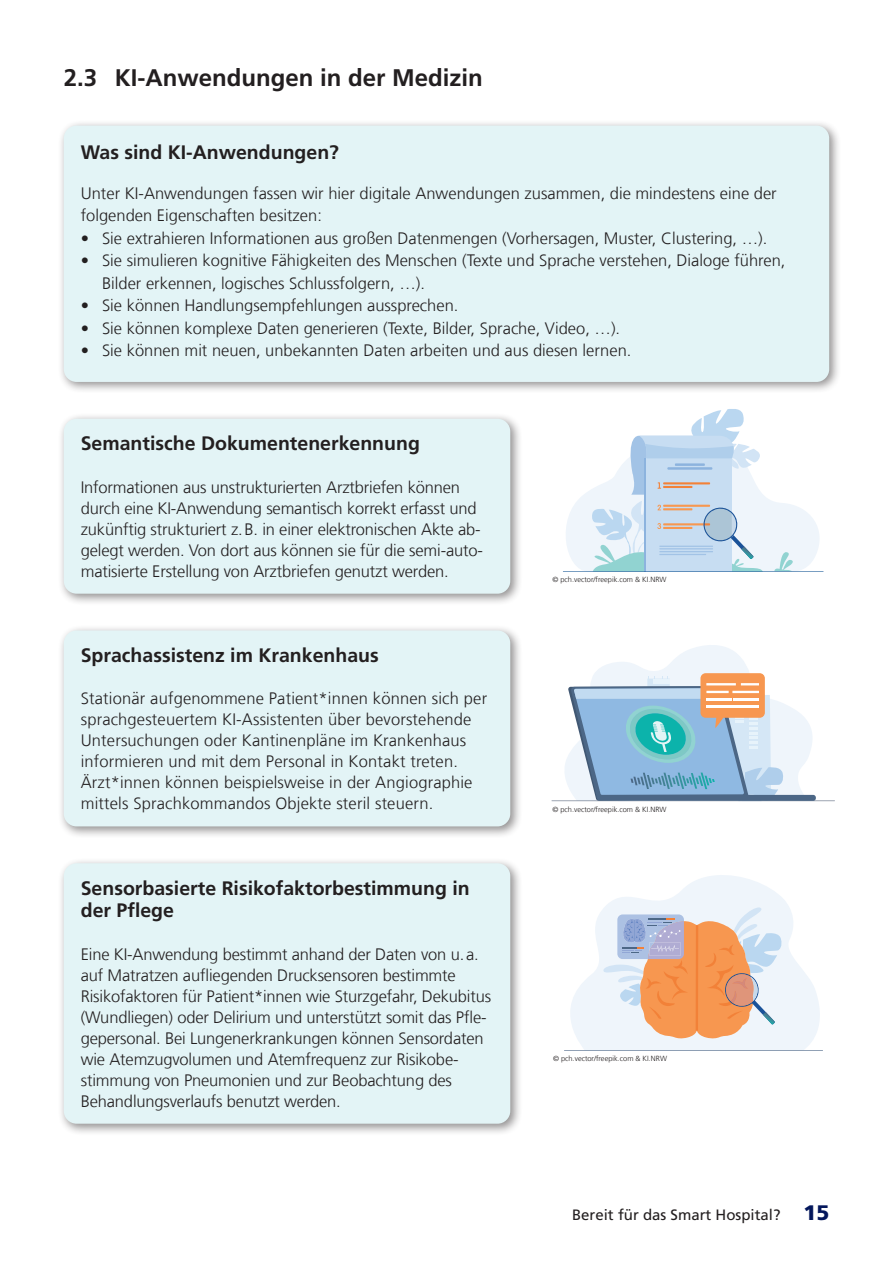
<style>
.page{position:relative;width:893px;height:1263px;background:#fff}
.page>*{position:absolute;margin:0;border:0;box-sizing:border-box;transform-origin:0 0}
.t1{font:700 24px "Frutiger LT Com";color:#231f20}
.t2{font:700 19.5px/22.5px "Frutiger LT Com";color:#231f20}
.t3{font:300 16.5px/21px "Frutiger LT Com";color:#231f20}
.t4{font:15px "Frutiger LT Com";color:#231f20}
.t5{font:300 7.5px "Frutiger LT Com";color:#231f20}
.t6{font:300 7.35px "Frutiger LT Com";color:#231f20}
.s1{font-weight:900;font-size:21px;color:#04175c}
</style>
<div class="page">
<div style="left:58px;top:120px;width:783px;height:274px;background:#231f20;opacity:.5"></div>
<div style="left:64px;top:126px;width:765px;height:256px;background:#e3f4f6;border-radius:13px"></div>
<div style="left:58px;top:413px;width:464px;height:193px;background:#231f20;opacity:.5"></div>
<div style="left:64px;top:419px;width:446px;height:175px;background:#e3f4f6;border-radius:13px"></div>
<div style="left:58px;top:624px;width:464px;height:214px;background:#231f20;opacity:.5"></div>
<div style="left:64px;top:630px;width:446px;height:196px;background:#e3f4f6;border-radius:13px"></div>
<div style="left:58px;top:857px;width:464px;height:279px;background:#231f20;opacity:.5"></div>
<div style="left:64px;top:863px;width:446px;height:261px;background:#e3f4f6;border-radius:13px"></div>
<svg style="left:563px;top:409px;width:261px;height:163px"></svg>
<svg style="left:552px;top:645px;width:283px;height:157px"></svg>
<hr style="left:706px;top:706px;width:53px;height:2px;background:#fff">
<hr style="left:734px;top:698px;width:25px;height:3px;background:#fff">
<hr style="left:706px;top:698px;width:25px;height:3px;background:#fff">
<svg style="left:570px;top:875px;width:250px;height:175px;fill:#eff5fb"></svg>
<svg style="left:602px;top:907px;width:181px;height:132px"></svg>
<svg style="left:564px;top:1050px;width:259px;height:1px"></svg>
<h1 class="t1" style="left:64px;top:64px;width:421px">2.3 KI-Anwendungen in der Medizin</h1>
<p class="t2" style="left:81px;top:141px;width:260px">Was sind KI-Anwendungen?</p>
<p class="t3" style="left:81px;top:182px;width:697px;line-height:22.5px">Unter KI-Anwendungen fassen wir hier digitale Anwendungen zusammen, die mindestens eine der folgenden Eigenschaften besitzen:</p>
<p class="t3" style="left:81px;top:228px;width:688px">• Sie extrahieren Informationen aus großen Datenmengen (Vorhersagen, Muster, Clustering, …).</p>
<p class="t3" style="left:102px;top:249px;width:685px;line-height:22.5px;text-indent:-21px">• Sie simulieren kognitive Fähigkeiten des Menschen (Texte und Sprache verstehen, Dialoge führen,<br>Bilder erkennen, logisches Schlussfolgern, …).</p>
<p class="t3" style="left:81px;top:295px;width:379px">• Sie können Handlungsempfehlungen aussprechen.</p>
<p class="t3" style="left:81px;top:318px;width:541px">• Sie können komplexe Daten generieren (Texte, Bilder, Sprache, Video, …).</p>
<p class="t3" style="left:81px;top:340px;width:552px">• Sie können mit neuen, unbekannten Daten arbeiten und aus diesen lernen.</p>
<p class="t2" style="left:81px;top:432px;width:341px">Semantische Dokumentenerkennung</p>
<p class="t3" style="left:81px;top:477px;width:404px">Informationen aus unstrukturierten Arztbriefen können durch eine KI-Anwendung semantisch korrekt erfasst und zukünftig strukturiert z.B. in einer elektronischen Akte ab&shy;gelegt werden. Von dort aus können sie für die semi-auto&shy;matisierte Erstellung von Arztbriefen genutzt werden.</p>
<p class="t2" style="left:81px;top:644px;width:299px">Sprachassistenz im Krankenhaus</p>
<p class="t3" style="left:81px;top:688px;width:408px">Stationär aufgenommene Patient*innen können sich per sprachgesteuertem KI-Assistenten über bevorstehende Untersuchungen oder Kantinenpläne im Krankenhaus informieren und mit dem Personal in Kontakt treten.<br>Ärzt*innen können beispielsweise in der Angiographie mittels Sprachkommandos Objekte steril steuern.</p>
<p class="t2" style="left:81px;top:877px;width:390px">Sensorbasierte Risikofaktorbestimmung in der Pflege</p>
<p class="t3" style="left:81px;top:943px;width:412px">Eine KI-Anwendung bestimmt anhand der Daten von u.a. auf Matratzen aufliegenden Drucksensoren bestimmte Risikofaktoren für Patient*innen wie Sturzgefahr, Dekubitus (Wundliegen) oder Delirium und unterstützt somit das Pfle&shy;gepersonal. Bei Lungenerkrankungen können Sensordaten wie Atemzugvolumen und Atemfrequenz zur Risikobe&shy;stimmung von Pneumonien und zur Beobachtung des Behandlungsverlaufs benutzt werden.</p>
<p class="t5" style="left:552px;top:575px;width:116px">© pch.vector/freepik.com &amp; KI.NRW</p>
<p class="t5" style="left:552px;top:805px;width:116px">© pch.vector/freepik.com &amp; KI.NRW</p>
<p class="t6" style="left:553px;top:1054px;width:115px">© pch.vector/freepik.com &amp; KI.NRW</p>
<p class="t4" style="left:572px;top:1206px;width:259px">Bereit für das Smart Hospital? <span class="s1">15</span></p>
</div>
